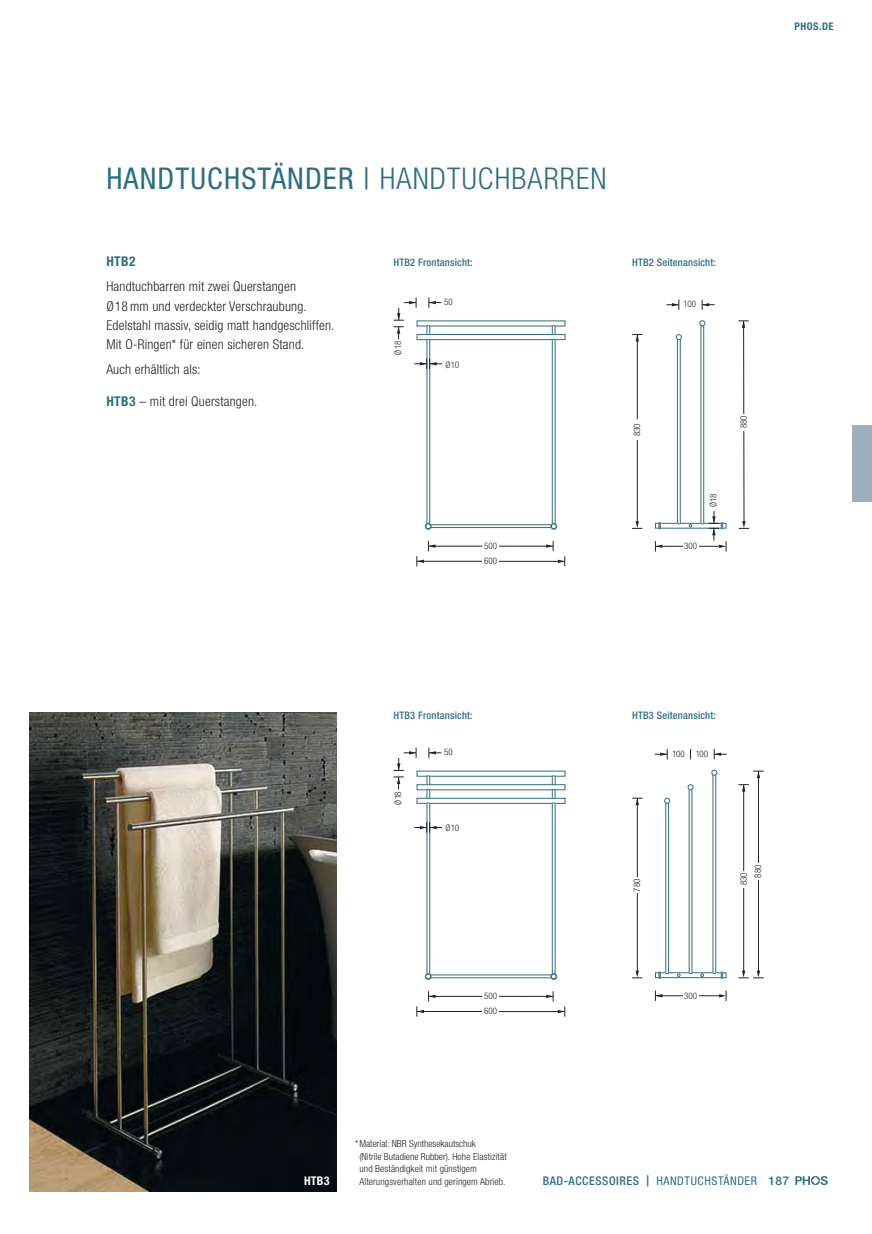
<style>
.page{position:relative;width:872px;height:1234px;background:#fff}
.page>*{position:absolute;margin:0;border:0;box-sizing:border-box;transform-origin:0 0}
.t1{font:condensed 30px "Helvetica Neue LT Std";letter-spacing:.04em;color:#2c6f84}
.t2{font:300 condensed 13.5px/19.2px "Helvetica Neue LT Std";letter-spacing:.015em;color:#202422}
.t3{font:700 condensed 13.5px "Helvetica Neue LT Std";color:#2c6f84}
.t4{font:500 condensed 12px "Helvetica Neue LT Std";letter-spacing:.05em;color:#2c6f84}
.t5{font:700 condensed 12px "Helvetica Neue LT Std";color:#fff}
.t6{font:700 condensed 10.5px "Helvetica Neue LT Std";letter-spacing:.05em;color:#2c6f84}
.t7{font:500 condensed 10.35px "Helvetica Neue LT Std";letter-spacing:.02em;color:#2c6f84}
.t8{font:300 condensed 9.75px/12.8px "Helvetica Neue LT Std";letter-spacing:.015em;color:#202422}
.t9{font:300 condensed 9px "Helvetica Neue LT Std";color:#202422}
.s1{font-weight:300}
.s2{font-weight:700;color:#2c6f84}
.s3{font-stretch:normal;font-size:11.25px}
.s4{font-weight:400}
.s5{font-stretch:normal}
</style>
<div class="page">
<hr style="left:743px;top:784px;width:1px;height:188px;background:#202422">
<svg style="left:738px;top:784px;width:11px;height:7px"></svg>
<img style="left:30px;top:712px;width:306px;height:479px">
<hr style="left:677px;top:339px;width:1px;height:184px;background:#2d6f82">
<hr style="left:680px;top:339px;width:1px;height:184px;background:#2d6f82">
<hr style="left:700px;top:325px;width:1px;height:198px;background:#2d6f82">
<hr style="left:703px;top:325px;width:1px;height:198px;background:#2d6f82">
<svg style="left:676px;top:334px;width:5px;height:6px"></svg>
<svg style="left:699px;top:320px;width:6px;height:6px"></svg>
<svg style="left:654px;top:511px;width:73px;height:40px"></svg>
<svg style="left:702px;top:299px;width:12px;height:11px"></svg>
<svg style="left:666px;top:299px;width:13px;height:11px"></svg>
<hr style="left:743px;top:321px;width:1px;height:202px;background:#202422">
<svg style="left:738px;top:521px;width:11px;height:8px"></svg>
<svg style="left:738px;top:320px;width:10px;height:8px"></svg>
<div style="left:740px;top:414px;width:7px;height:16px;background:#fff"></div>
<hr style="left:637px;top:334px;width:1px;height:189px;background:#202422">
<svg style="left:632px;top:521px;width:10px;height:8px"></svg>
<svg style="left:632px;top:334px;width:10px;height:7px"></svg>
<div style="left:633px;top:419px;width:8px;height:21px;background:#fff"></div>
<div style="left:683px;top:542px;width:15px;height:8px;background:#fff"></div>
<hr style="left:417px;top:561px;width:65px;height:1px;background:#202422">
<hr style="left:499px;top:561px;width:66px;height:1px;background:#202422">
<hr style="left:428px;top:545px;width:54px;height:1px;background:#202422">
<svg style="left:416px;top:541px;width:19px;height:25px"></svg>
<hr style="left:494px;top:545px;width:59px;height:1px;background:#202422">
<svg style="left:546px;top:541px;width:19px;height:25px"></svg>
<div style="left:483px;top:542px;width:15px;height:7px;background:#fff"></div>
<svg style="left:393px;top:297px;width:173px;height:232px"></svg>
<div style="left:853px;top:425px;width:19px;height:77px;background:#9cafbb"></div>
<svg style="left:795px;top:1176px;width:32px;height:8px"></svg>
<hr style="left:417px;top:1010px;width:65px;height:1px;background:#202422">
<hr style="left:499px;top:1011px;width:66px;height:1px;background:#202422">
<hr style="left:428px;top:995px;width:54px;height:1px;background:#202422">
<svg style="left:416px;top:991px;width:19px;height:25px"></svg>
<hr style="left:494px;top:995px;width:59px;height:1px;background:#202422">
<svg style="left:546px;top:991px;width:19px;height:25px"></svg>
<div style="left:483px;top:992px;width:15px;height:7px;background:#fff"></div>
<svg style="left:393px;top:747px;width:173px;height:232px"></svg>
<hr style="left:655px;top:995px;width:66px;height:1px;background:#202422">
<svg style="left:655px;top:990px;width:7px;height:10px"></svg>
<svg style="left:719px;top:990px;width:8px;height:10px"></svg>
<hr style="left:689px;top:789px;width:1px;height:183px;background:#2d6f82">
<hr style="left:691px;top:789px;width:1px;height:183px;background:#2d6f82">
<svg style="left:687px;top:784px;width:6px;height:6px"></svg>
<hr style="left:712px;top:774px;width:1px;height:198px;background:#2d6f82">
<hr style="left:715px;top:774px;width:1px;height:198px;background:#2d6f82">
<svg style="left:711px;top:769px;width:6px;height:6px"></svg>
<svg style="left:714px;top:749px;width:12px;height:10px"></svg>
<hr style="left:758px;top:771px;width:1px;height:201px;background:#202422">
<svg style="left:753px;top:770px;width:10px;height:7px"></svg>
<div style="left:755px;top:863px;width:7px;height:16px;background:#fff"></div>
<hr style="left:637px;top:798px;width:1px;height:174px;background:#202422">
<svg style="left:632px;top:970px;width:10px;height:8px"></svg>
<svg style="left:632px;top:797px;width:10px;height:8px"></svg>
<div style="left:633px;top:877px;width:8px;height:16px;background:#fff"></div>
<div style="left:683px;top:991px;width:15px;height:8px;background:#fff"></div>
<hr style="left:665px;top:802px;width:1px;height:170px;background:#2d6f82">
<hr style="left:668px;top:802px;width:1px;height:170px;background:#2d6f82">
<svg style="left:664px;top:797px;width:6px;height:6px"></svg>
<svg style="left:655px;top:971px;width:72px;height:7px"></svg>
<svg style="left:655px;top:749px;width:13px;height:10px"></svg>
<svg style="left:738px;top:970px;width:25px;height:8px"></svg>
<div style="left:738px;top:870px;width:8px;height:17px;background:#fff"></div>
<p class="t6" style="left:794px;top:20px;width:41px">PHOS.DE</p>
<h1 class="t1" style="left:106px;top:161px;width:502px">HANDTUCHSTÄNDER | <span class="s1">HANDTUCHBARREN</span></h1>
<p class="t3" style="left:106px;top:253px;width:31px">HTB2</p>
<p class="t2" style="left:106px;top:277px;width:230px">Handtuchbarren mit zwei Querstangen<br>Ø 18mm und verdeckter Verschraubung.<br>Edelstahl massiv, seidig matt handgeschliffen.<br>Mit O-Ringen* für einen sicheren Stand.</p>
<p class="t2" style="left:106px;top:360px;width:96px">Auch erhältlich als:</p>
<p class="t2" style="left:106px;top:392px;width:153px"><span class="s2">HTB3</span> – mit drei Querstangen.</p>
<p class="t7" style="left:393px;top:256px;width:81px">HTB2 Frontansicht:</p>
<p class="t9" style="left:393px;top:354px;width:15px;rotate:-90deg">Ø 18</p>
<p class="t9" style="left:444px;top:297px;width:10px">50</p>
<p class="t9" style="left:445px;top:359px;width:15px">Ø 10</p>
<p class="t9" style="left:484px;top:540px;width:14px">500</p>
<p class="t9" style="left:484px;top:555px;width:14px">600</p>
<p class="t7" style="left:632px;top:256px;width:85px">HTB2 Seitenansicht:</p>
<p class="t9" style="left:683px;top:299px;width:14px">100</p>
<p class="t9" style="left:631px;top:436px;width:14px;rotate:-90deg">830</p>
<p class="t9" style="left:738px;top:428px;width:14px;rotate:-90deg">880</p>
<p class="t9" style="left:708px;top:507px;width:15px;rotate:-90deg">Ø 18</p>
<p class="t9" style="left:684px;top:540px;width:14px">300</p>
<p class="t7" style="left:393px;top:709px;width:81px">HTB3 Frontansicht:</p>
<p class="t9" style="left:393px;top:804px;width:15px;rotate:-90deg">Ø 18</p>
<p class="t9" style="left:444px;top:747px;width:10px">50</p>
<p class="t9" style="left:445px;top:822px;width:15px">Ø 10</p>
<p class="t9" style="left:484px;top:990px;width:14px">500</p>
<p class="t9" style="left:484px;top:1005px;width:14px">600</p>
<p class="t7" style="left:632px;top:709px;width:85px">HTB3 Seitenansicht:</p>
<p class="t9" style="left:672px;top:748px;width:14px">100</p>
<p class="t9" style="left:695px;top:748px;width:14px">100</p>
<p class="t9" style="left:631px;top:891px;width:14px;rotate:-90deg">780</p>
<p class="t9" style="left:684px;top:989px;width:14px">300</p>
<p class="t9" style="left:738px;top:885px;width:14px;rotate:-90deg">830</p>
<p class="t9" style="left:753px;top:877px;width:14px;rotate:-90deg">880</p>
<p class="t5" style="left:304px;top:1173px;width:27px">HTB3</p>
<p class="t8" style="left:359px;top:1136px;width:149px;text-indent:-4px">* Material: NBR Synthesekautschuk<br>(Nitrile Butadiene Rubber). Hohe Elastizität und Beständigkeit mit günstigem Alterungsverhalten und geringem Abrieb.</p>
<p class="t4" style="left:542px;top:1173px;width:248px">BAD-ACCESSOIRES <span class="s3">|</span> <span class="s4">HANDTUCHSTÄNDER</span> <span class="s5">187</span></p>
</div>
